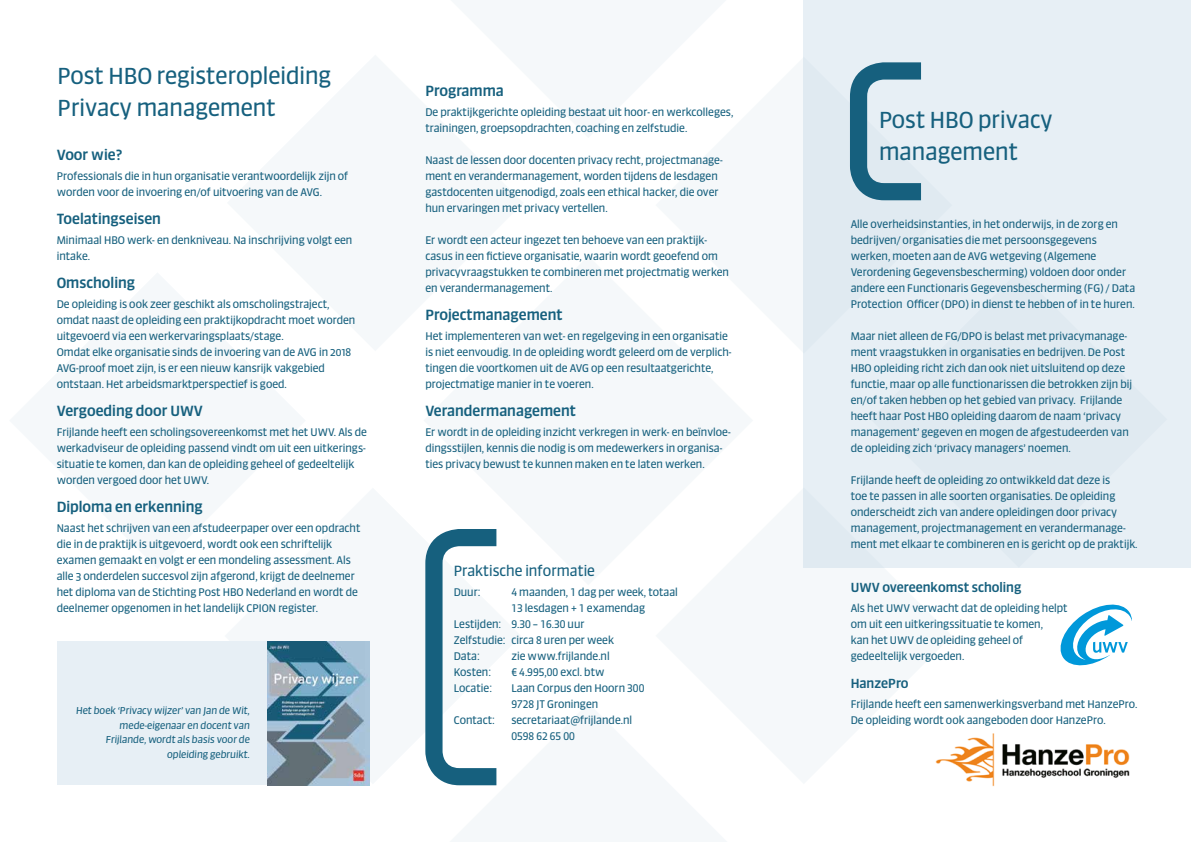
<style>
.page{position:relative;width:1191px;height:842px;background:#fff}
.page>*{position:absolute;margin:0;border:0;box-sizing:border-box;transform-origin:0 0}
.t1{font:22px/32px "Sanuk Big Pro";color:#16607e}
.t2{font:500 14px "Sanuk Big Pro";color:#16607e}
.t3{font:14px "Sanuk Big Pro";color:#16607e}
.t4{font:500 12.5px "Sanuk Big Pro";color:#16607e}
.t5{font:10.5px/16px "Sanuk Big Pro";color:#16607e}
.t6{font:italic 9.5px/14.5px "Sanuk Big Pro";color:#16607e;text-align:right}
</style>
<div class="page">
<div style="left:803px;top:0;width:388px;height:568px;background:#e7eff5"></div>
<svg style="left:850px;top:62px;width:71px;height:138px"></svg>
<img style="left:935px;top:733px;width:195px;height:54px">
<svg style="left:425px;top:529px;width:71px;height:256px"></svg>
<svg style="left:1060px;top:605px;width:72px;height:61px"></svg>
<div style="left:57px;top:641px;width:310px;height:144px;background:#e7eff5"></div>
<img style="left:268px;top:641px;width:101px;height:144px">
<h1 class="t1" style="left:58px;top:59px;width:275px">Post HBO registeropleiding<br>Privacy management</h1>
<h2 class="t2" style="left:425px;top:82px;width:80px">Programma</h2>
<p class="t5" style="left:425px;top:104px;width:309px">De praktijkgerichte opleiding bestaat uit hoor- en werkcolleges, trainingen, groepsopdrachten, coaching en zelfstudie.</p>
<p class="t5" style="left:425px;top:152px;width:299px">Naast de lessen door docenten privacy recht, projectmanage&shy;ment en verandermanagement, worden tijdens de lesdagen gastdocenten uitgenodigd, zoals een ethical hacker, die over hun ervaringen met privacy vertellen.</p>
<p class="t5" style="left:425px;top:232px;width:305px">Er wordt een acteur ingezet ten behoeve van een praktijk&shy;casus in een fictieve organisatie, waarin wordt geoefend om privacyvraagstukken te combineren met projectmatig werken en verandermanagement.</p>
<h2 class="t2" style="left:425px;top:306px;width:139px">Projectmanagement</h2>
<p class="t5" style="left:425px;top:328px;width:308px">Het implementeren van wet- en regelgeving in een organisatie is niet eenvoudig. In de opleiding wordt geleerd om de verplich&shy;tingen die voortkomen uit de AVG op een resultaatgerichte, projectmatige manier in te voeren.</p>
<h2 class="t2" style="left:425px;top:402px;width:152px">Verandermanagement</h2>
<p class="t5" style="left:425px;top:424px;width:307px">Er wordt in de opleiding inzicht verkregen in werk- en beïnvloe&shy;dingsstijlen, kennis die nodig is om medewerkers in organisa&shy;ties privacy bewust te kunnen maken en te laten werken.</p>
<h1 class="t1" style="left:879px;top:103px;width:175px">Post HBO privacy</h1>
<h2 class="t2" style="left:57px;top:146px;width:67px">Voor wie?</h2>
<h1 class="t1" style="left:879px;top:135px;width:141px">management</h1>
<p class="t5" style="left:57px;top:168px;width:293px">Professionals die in hun organisatie verantwoordelijk zijn of worden voor de invoering en/of uitvoering van de AVG.</p>
<h2 class="t2" style="left:57px;top:210px;width:106px">Toelatingseisen</h2>
<p class="t5" style="left:57px;top:232px;width:297px">Minimaal HBO werk- en denkniveau. Na inschrijving volgt een intake.</p>
<h2 class="t2" style="left:57px;top:274px;width:80px">Omscholing</h2>
<p class="t5" style="left:57px;top:296px;width:300px">De opleiding is ook zeer geschikt als omscholingstraject, omdat naast de opleiding een praktijkopdracht moet worden uitgevoerd via een werkervaringsplaats/stage.<br>Omdat elke organisatie sinds de invoering van de AVG in 2018<br>AVG-proof moet zijn, is er een nieuw kansrijk vakgebied ontstaan. Het arbeidsmarktperspectief is goed.</p>
<h2 class="t2" style="left:57px;top:402px;width:148px">Vergoeding door UWV</h2>
<p class="t5" style="left:57px;top:424px;width:312px">Frijlande heeft een scholingsovereenkomst met het UWV. Als de werkadviseur de opleiding passend vindt om uit een uitkerings&shy;situatie te komen, dan kan de opleiding geheel of gedeeltelijk worden vergoed door het UWV.</p>
<h2 class="t2" style="left:57px;top:498px;width:147px">Diploma en erkenning</h2>
<p class="t5" style="left:57px;top:520px;width:305px">Naast het schrijven van een afstudeerpaper over een opdracht die in de praktijk is uitgevoerd, wordt ook een schriftelijk examen gemaakt en volgt er een mondeling assessment. Als alle 3 onderdelen succesvol zijn afgerond, krijgt de deelnemer het diploma van de Stichting Post HBO Nederland en wordt de deelnemer opgenomen in het landelijk CPION register.</p>
<p class="t5" style="left:850px;top:216px;width:286px">Alle overheidsinstanties, in het onderwijs, in de zorg en bedrijven/ organisaties die met persoonsgegevens werken, moeten aan de AVG wetgeving (Algemene Verordening Gegevensbescherming) voldoen door onder andere een Functionaris Gegevensbescherming (FG) / Data Protection Officer (DPO) in dienst te hebben of in te huren.</p>
<p class="t5" style="left:850px;top:328px;width:283px">Maar niet alleen de FG/DPO is belast met privacymanage&shy;ment vraagstukken in organisaties en bedrijven. De Post HBO opleiding richt zich dan ook niet uitsluitend op deze functie, maar op alle functionarissen die betrokken zijn bij en/of taken hebben op het gebied van privacy. Frijlande heeft haar Post HBO opleiding daarom de naam ‘privacy management’ gegeven en mogen de afgestudeerden van de opleiding zich ‘privacy managers’ noemen.</p>
<p class="t5" style="left:850px;top:472px;width:288px">Frijlande heeft de opleiding zo ontwikkeld dat deze is<br>toe te passen in alle soorten organisaties. De opleiding onderscheidt zich van andere opleidingen door privacy management, projectmanagement en verandermanage&shy;ment met elkaar te combineren en is gericht op de praktijk.</p>
<h2 class="t3" style="left:454px;top:562px;width:143px">Praktische informatie</h2>
<p class="t5" style="left:454px;top:584px;width:28px">Duur:</p>
<p class="t5" style="left:511px;top:584px;width:168px">4 maanden, 1 dag per week, totaal</p>
<p class="t5" style="left:511px;top:600px;width:135px">13 lesdagen + 1 examendag</p>
<p class="t5" style="left:454px;top:616px;width:132px">Lestijden: 9.30 – 16.30 uur</p>
<p class="t5" style="left:454px;top:632px;width:162px">Zelfstudie: circa 8 uren per week</p>
<p class="t5" style="left:454px;top:648px;width:28px">Data:</p>
<p class="t5" style="left:511px;top:648px;width:100px">zie www.frijlande.nl</p>
<p class="t5" style="left:454px;top:664px;width:39px">Kosten:</p>
<p class="t5" style="left:511px;top:664px;width:95px">€ 4.995,00 excl. btw</p>
<p class="t5" style="left:454px;top:680px;width:40px">Locatie:</p>
<p class="t5" style="left:511px;top:680px;width:134px">Laan Corpus den Hoorn 300<br>9728 JT Groningen</p>
<p class="t5" style="left:454px;top:712px;width:43px">Contact:</p>
<p class="t5" style="left:511px;top:712px;width:122px">secretariaat@frijlande.nl<br>0598 62 65 00</p>
<p class="t4" style="left:850px;top:579px;width:172px">UWV overeenkomst scholing</p>
<p class="t5" style="left:850px;top:600px;width:218px">Als het UWV verwacht dat de opleiding helpt om uit een uitkeringssituatie te komen,<br>kan het UWV de opleiding geheel of gedeeltelijk vergoeden.</p>
<p class="t4" style="left:850px;top:675px;width:59px">HanzePro</p>
<p class="t5" style="left:850px;top:696px;width:288px">Frijlande heeft een samenwerkingsverband met HanzePro.<br>De opleiding wordt ook aangeboden door HanzePro.</p>
<p class="t6" style="left:76px;top:703px;width:175px">Het boek ‘Privacy wijzer’ van Jan de Wit, mede-eigenaar en docent van<br>Frijlande, wordt als basis voor de opleiding gebruikt.</p>
</div>
